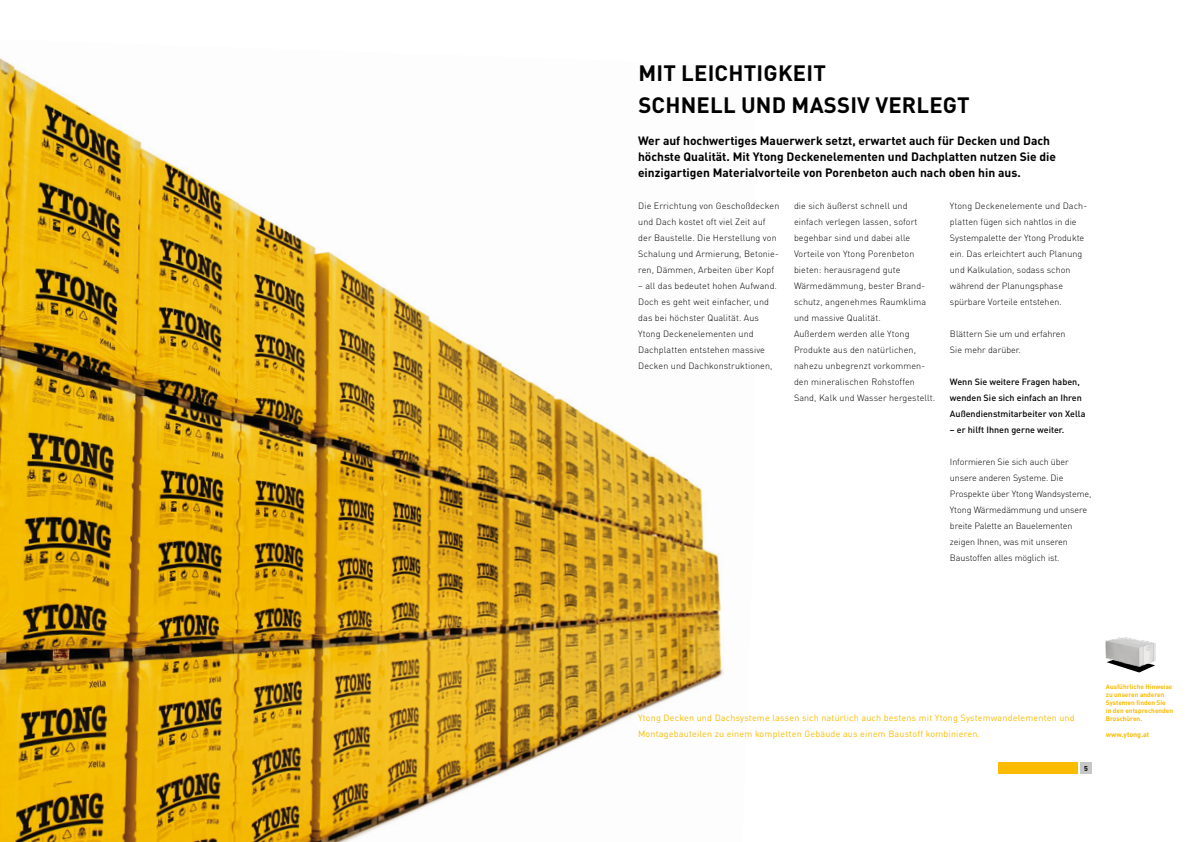
<style>
.page{position:relative;width:1191px;height:842px;background:#fff}
.page>*{position:absolute;margin:0;border:0;box-sizing:border-box;transform-origin:0 0}
.t1{font:700 22px/32px "DIN Pro";letter-spacing:.01em;color:#000}
.t2{font:700 12px/16px "DIN Pro";color:#000}
.t3{font:300 9px/16px "DIN Pro";letter-spacing:.01em;color:#000}
.t4{font:300 9px/16px "DIN Pro";letter-spacing:-.01em;color:#000}
.t5{font:9px/16px "DIN Pro";letter-spacing:.02em;color:#fabb00}
.t6{font:500 9px/16px "DIN Pro";color:#000}
.t7{font:700 7px "DIN Pro";color:#fabb00}
.t8{font:700 7px "DIN Pro";color:#000}
.t9{font:700 6.5px/8px "DIN Pro";color:#fabb00}
</style>
<div class="page">
<div style="left:1080px;top:763px;width:11px;height:11px;background:#c6c7c8"></div>
<div style="left:998px;top:763px;width:79px;height:11px;background:#fabb00"></div>
<img style="left:0;top:58px;width:724px;height:784px">
<svg style="left:1119px;top:666px;width:35px;height:6px"></svg>
<img style="left:1106px;top:637px;width:49px;height:29px">
<h1 class="t1" style="left:638px;top:54px;width:333px">Mit Leichtigkeit<br>schnell und massiv verlegt</h1>
<h2 class="t2" style="left:638px;top:131px;width:419px">Wer auf hochwertiges Mauerwerk setzt, erwartet auch für Decken und Dach höchste Qualität. Mit Ytong Deckenelementen und Dachplatten nutzen Sie die einzigartigen Materialvorteile von Porenbeton auch nach oben hin aus.</h2>
<p class="t3" style="left:794px;top:197px;width:143px">die sich äußerst schnell und einfach verlegen lassen, sofort begehbar sind und dabei alle<br>Vorteile von Ytong Porenbeton bieten: herausragend gute<br>Wärmedämmung, bester Brand&shy;schutz, angenehmes Raumklima und massive Qualität.<br>Außerdem werden alle Ytong<br>Produkte aus den natürlichen, nahezu unbegrenzt vorkommen&shy;den mineralischen Rohstoffen<br>Sand, Kalk und Wasser hergestellt.</p>
<p class="t3" style="left:950px;top:197px;width:139px">Ytong Deckenelemente und Dach&shy;platten fügen sich nahtlos in die<br>Systempalette der Ytong Produkte ein. Das erleichtert auch Planung und Kalkulation, sodass schon während der Planungsphase spürbare Vorteile entstehen.</p>
<p class="t3" style="left:638px;top:197px;width:143px">Die Errichtung von Geschoßdecken und Dach kostet oft viel Zeit auf der Baustelle. Die Herstellung von Schalung und Armierung, Betonie&shy;ren, Dämmen, Arbeiten über Kopf</p>
<p class="t3" style="left:638px;top:277px;width:140px">– all das bedeutet hohen Aufwand.<br>Doch es geht weit einfacher, und das bei höchster Qualität. Aus<br>Ytong Deckenelementen und<br>Dachplatten entstehen massive<br>Decken und Dachkonstruktionen,</p>
<p class="t3" style="left:950px;top:325px;width:117px">Blättern Sie um und erfahren<br>Sie mehr darüber.</p>
<p class="t6" style="left:950px;top:373px;width:137px">Wenn Sie weitere Fragen haben, wenden Sie sich einfach an Ihren<br>Außendienstmitarbeiter von Xella</p>
<p class="t6" style="left:950px;top:421px;width:116px">– er hilft Ihnen gerne weiter.</p>
<p class="t4" style="left:950px;top:453px;width:143px">Informieren Sie sich auch über unsere anderen Systeme. Die<br>Prospekte über Ytong Wandsysteme,<br>Ytong Wärmedämmung und unsere breite Palette an Bauelementen zeigen Ihnen, was mit unseren<br>Baustoffen alles möglich ist.</p>
<p class="t5" style="left:638px;top:709px;width:438px">Ytong Decken und Dachsysteme lassen sich natürlich auch bestens mit Ytong Systemwandelementen und<br>Montagebauteilen zu einem kompletten Gebäude aus einem Baustoff kombinieren.</p>
<p class="t8" style="left:1084px;top:762px;width:5px">5</p>
<p class="t9" style="left:1106px;top:682px;width:69px">Ausführliche H inweise zu unseren anderen<br>Systemen finden Sie<br>in den entsprechenden<br>Broschüren.</p>
<p class="t7" style="left:1106px;top:728px;width:45px">www.ytong.at</p>
</div>
